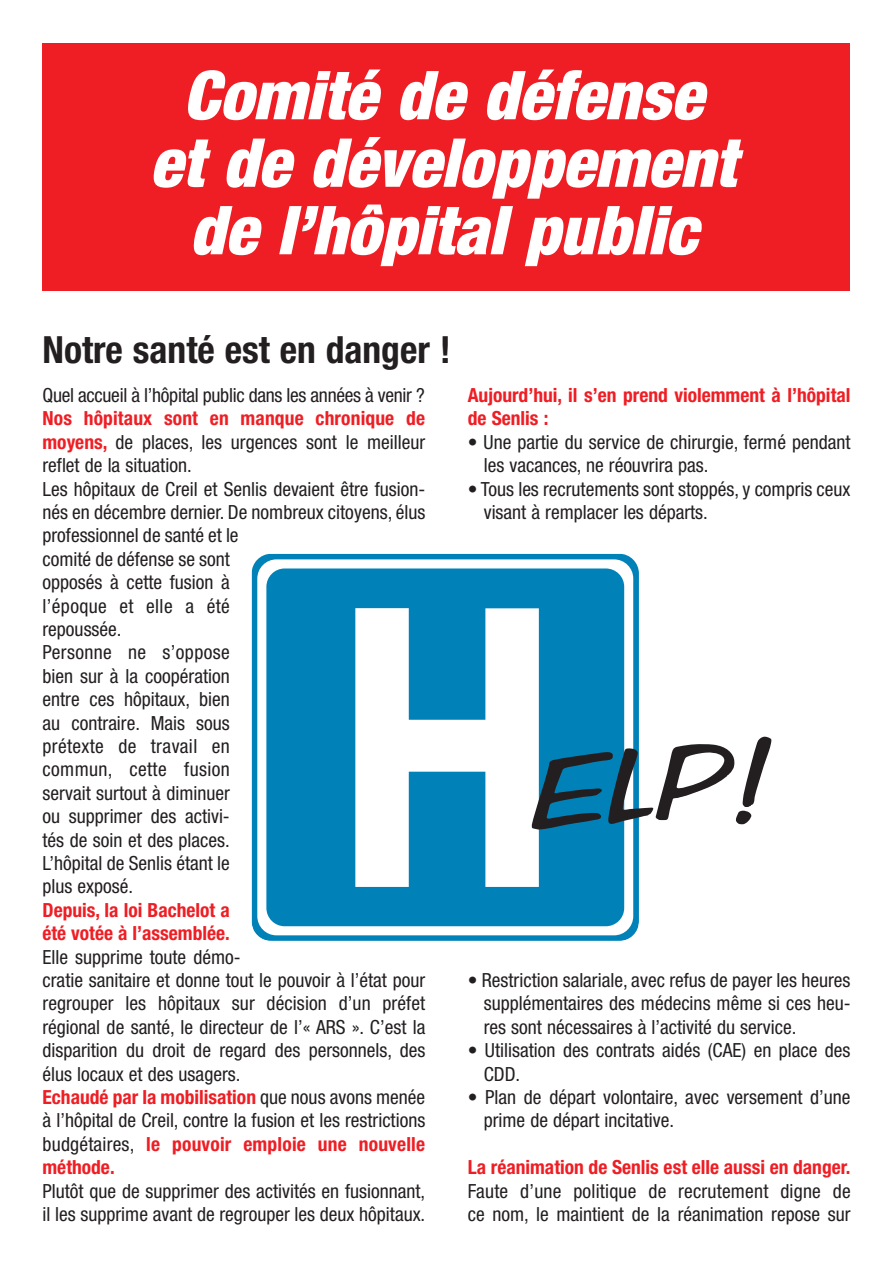
<style>
.page{position:relative;width:893px;height:1263px;background:#fff}
.page>*{position:absolute;margin:0;border:0;box-sizing:border-box;transform-origin:0 0}
.t1{font:italic 900 condensed 67.5px/67.5px "Helvetica Neue";color:#fff;text-align:center}
.t2{font:700 condensed 37.5px "Helvetica Neue";color:#231f20}
.t3{font:condensed 19.5px/23.4px "Helvetica Neue";color:#231f20}
.t4{font:700 condensed 19.5px/23.4px "Helvetica Neue";color:#ee1e24}
.s1{font-weight:700;color:#ee1e24}
</style>
<div class="page">
<div style="left:43px;top:43px;width:807px;height:248px;background:#ee1e24"></div>
<div style="left:252px;top:554px;width:387px;height:387px;background:#0082b9;border-radius:20px"></div>
<div style="left:257px;top:559px;width:376px;height:376px;background:#fff;border-radius:19px"></div>
<div style="left:266px;top:568px;width:358px;height:358px;background:#0082b9;border-radius:18px"></div>
<svg style="left:355px;top:608px;width:184px;height:279px;fill:#fff"></svg>
<svg style="left:532px;top:737px;width:239px;height:92px"></svg>
<h1 class="t1" style="left:150px;top:67px;width:588px">Comité de défense et de développement de l’hôpital public</h1>
<h2 class="t2" style="left:43px;top:336px;width:410px">Notre santé est en danger !</h2>
<p class="t3" style="left:43px;top:385px;width:384px">Quel accueil à l’hôpital public dans les années à venir ?</p>
<p class="t3" style="left:43px;top:408px;width:384px"><span class="s1">Nos hôpitaux sont en manque chronique de moyens,</span> de places, les urgences sont le meilleur reflet de la situation.<br>Les hôpitaux de Creil et Senlis devaient être fusion&shy;nés en décembre dernier. De nombreux citoyens, élus professionnel de santé et le<br>comité de défense se sont<br>opposés à cette fusion à<br>l’époque et elle a été<br>repoussée.<br>Personne ne s’oppose<br>bien sur à la coopération<br>entre ces hôpitaux, bien<br>au contraire. Mais sous<br>prétexte de travail en<br>commun, cette fusion<br>servait surtout à diminuer<br>ou supprimer des activi-<br>tés de soin et des places.<br>L’hôpital de Senlis étant le<br>plus exposé.</p>
<p class="t4" style="left:43px;top:900px;width:189px">Depuis, la loi Bachelot a été votée à l’assemblée.</p>
<p class="t3" style="left:43px;top:947px;width:384px">Elle supprime toute démo-<br>cratie sanitaire et donne tout le pouvoir à l’état pour regrouper les hôpitaux sur décision d’un préfet régional de santé, le directeur de l’« ARS ». C’est la disparition du droit de regard des personnels, des élus locaux et des usagers.<br><span class="s1">Echaudé par la mobilisation</span> que nous avons menée à l’hôpital de Creil, contre la fusion et les restrictions budgétaires, <span class="s1">le pouvoir emploie une nouvelle méthode.</span></p>
<p class="t3" style="left:43px;top:1181px;width:384px">Plutôt que de supprimer des activités en fusionnant, il les supprime avant de regrouper les deux hôpitaux.</p>
<p class="t4" style="left:468px;top:385px;width:384px">Aujourd’hui, il s’en prend violemment à l’hôpital de Senlis :</p>
<p class="t3" style="left:484px;top:432px;width:368px;text-indent:-16px">• Une partie du service de chirurgie, fermé pendant les vacances, ne réouvrira pas.</p>
<p class="t3" style="left:484px;top:479px;width:368px;text-indent:-16px">• Tous les recrutements sont stoppés, y compris ceux visant à remplacer les départs.</p>
<p class="t3" style="left:484px;top:970px;width:368px;text-align:justify;text-indent:-16px">• Restriction salariale, avec refus de payer les heures supplémentaires des médecins même si ces heu&shy;res sont nécessaires à l’activité du service.</p>
<p class="t3" style="left:484px;top:1040px;width:368px;text-indent:-16px">• Utilisation des contrats aidés (CAE) en place des<br>CDD.</p>
<p class="t3" style="left:484px;top:1087px;width:368px;text-indent:-16px">• Plan de départ volontaire, avec versement d’une prime de départ incitative.</p>
<p class="t4" style="left:468px;top:1157px;width:384px">La réanimation de Senlis est elle aussi en danger.</p>
<p class="t3" style="left:468px;top:1181px;width:384px">Faute d’une politique de recrutement digne de ce nom, le maintient de la réanimation repose sur</p>
</div>
